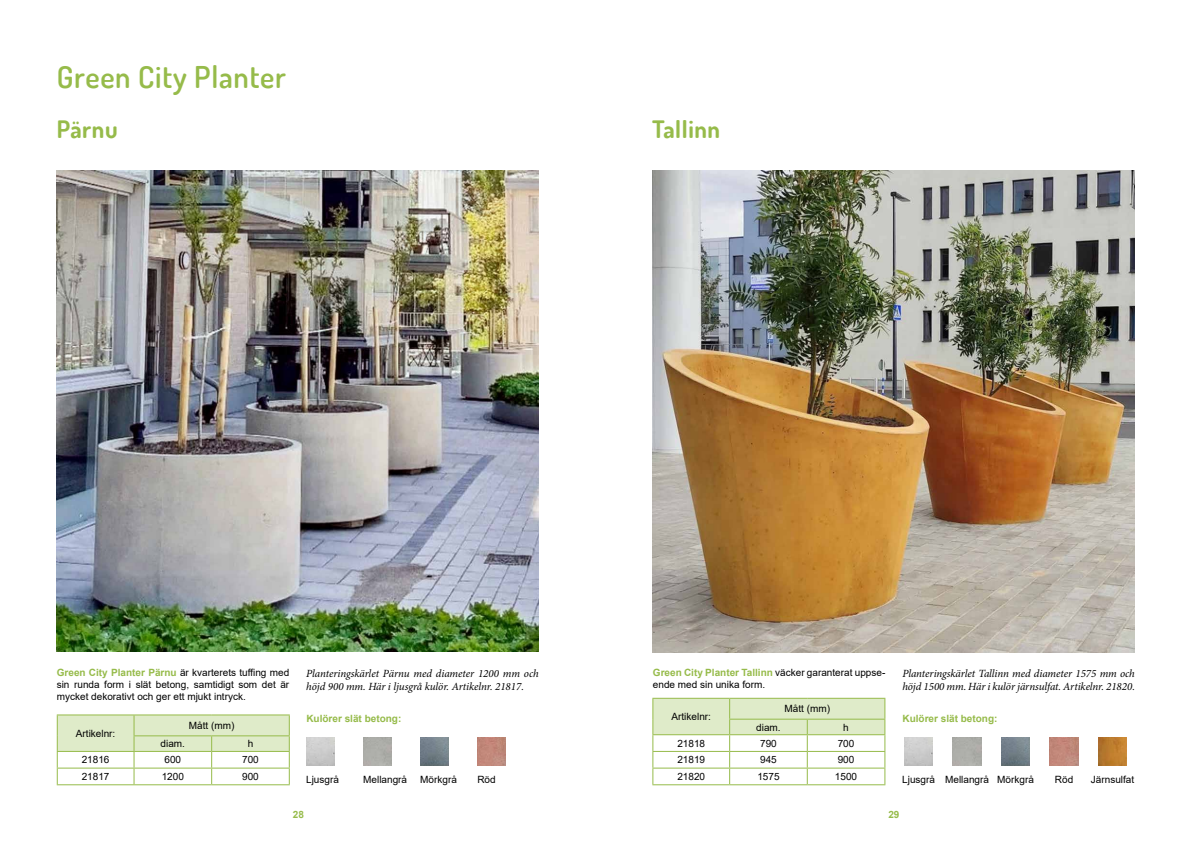
<style>
.page{position:relative;width:1191px;height:842px;background:#fff}
.page>*{position:absolute;margin:0;border:0;box-sizing:border-box;transform-origin:0 0}
.t1{font:600 30px "Dosis";letter-spacing:.025em;color:#96bb4a}
.t2{font:700 24px "Dosis";letter-spacing:.025em;color:#96bb4a}
.t3{font:italic 11px/13.2px "Minion Pro";letter-spacing:-.005em;color:#000}
.t4{font:10px/12px "Arial";color:#000;text-align:justify}
.t5{font:700 10px "Arial";color:#96bb4a}
.s1{font-weight:700;color:#96bb4a}
</style>
<div class="page">
<img style="left:57px;top:170px;width:482px;height:481px">
<hr style="left:57px;top:714px;width:77px;height:1px;background:#96bb4a">
<svg style="left:57px;top:715px;width:233px;height:69px"></svg>
<hr style="left:134px;top:714px;width:78px;height:1px;background:#96bb4a">
<hr style="left:212px;top:714px;width:78px;height:1px;background:#96bb4a">
<hr style="left:57px;top:751px;width:77px;height:1px;background:#96bb4a">
<hr style="left:134px;top:751px;width:78px;height:1px;background:#96bb4a">
<hr style="left:212px;top:751px;width:78px;height:1px;background:#96bb4a">
<hr style="left:57px;top:768px;width:77px;height:1px;background:#96bb4a">
<hr style="left:134px;top:768px;width:78px;height:1px;background:#96bb4a">
<hr style="left:212px;top:768px;width:78px;height:1px;background:#96bb4a">
<hr style="left:57px;top:784px;width:77px;height:1px;background:#96bb4a">
<hr style="left:134px;top:784px;width:78px;height:1px;background:#96bb4a">
<hr style="left:212px;top:784px;width:78px;height:1px;background:#96bb4a">
<img style="left:306px;top:737px;width:28px;height:29px">
<img style="left:420px;top:737px;width:28px;height:29px">
<img style="left:477px;top:737px;width:29px;height:29px">
<svg style="left:652px;top:698px;width:233px;height:86px"></svg>
<hr style="left:729px;top:698px;width:78px;height:1px;background:#96bb4a">
<hr style="left:807px;top:698px;width:78px;height:1px;background:#96bb4a">
<hr style="left:652px;top:734px;width:77px;height:1px;background:#96bb4a">
<hr style="left:729px;top:734px;width:78px;height:1px;background:#96bb4a">
<hr style="left:807px;top:734px;width:78px;height:1px;background:#96bb4a">
<hr style="left:652px;top:751px;width:77px;height:1px;background:#96bb4a">
<hr style="left:729px;top:751px;width:78px;height:1px;background:#96bb4a">
<hr style="left:807px;top:751px;width:78px;height:1px;background:#96bb4a">
<hr style="left:652px;top:768px;width:77px;height:1px;background:#96bb4a">
<hr style="left:729px;top:768px;width:78px;height:1px;background:#96bb4a">
<hr style="left:807px;top:768px;width:78px;height:1px;background:#96bb4a">
<hr style="left:652px;top:784px;width:77px;height:1px;background:#96bb4a">
<hr style="left:729px;top:784px;width:78px;height:1px;background:#96bb4a">
<hr style="left:807px;top:784px;width:78px;height:1px;background:#96bb4a">
<img style="left:904px;top:737px;width:28px;height:29px">
<img style="left:1001px;top:737px;width:28px;height:29px">
<img style="left:1050px;top:737px;width:28px;height:29px">
<img style="left:1098px;top:737px;width:28px;height:29px">
<img style="left:652px;top:170px;width:482px;height:482px">
<h1 class="t1" style="left:57px;top:57px;width:231px">Green City Planter</h1>
<h2 class="t2" style="left:57px;top:114px;width:62px">Pärnu</h2>
<h2 class="t2" style="left:652px;top:114px;width:69px">Tallinn</h2>
<p class="t4" style="left:57px;top:667px;width:234px"><span class="s1">Green City Planter Pärnu</span> är kvarterets tuffing med sin runda form i slät betong, samtidigt som det är mycket dekorativt och ger ett mjukt intryck.</p>
<p class="t4" style="left:76px;top:727px;width:41px">Artikelnr:</p>
<p class="t4" style="left:189px;top:719px;width:47px">Mått (mm)</p>
<p class="t3" style="left:306px;top:667px;width:234px">Planteringskärlet Pärnu med diameter 1200 mm och höjd 900 mm. Här i ljusgrå kulör. Artikelnr. 21817.</p>
<p class="t5" style="left:306px;top:711px;width:97px">Kulörer slät betong:</p>
<p class="t4" style="left:653px;top:667px;width:234px"><span class="s1">Green City Planter Tallinn</span> väcker garanterat uppse&shy;ende med sin unika form.</p>
<p class="t4" style="left:671px;top:710px;width:41px">Artikelnr:</p>
<p class="t4" style="left:784px;top:703px;width:47px">Mått (mm)</p>
<p class="t4" style="left:756px;top:721px;width:26px">diam.</p>
<p class="t4" style="left:843px;top:721px;width:7px">h</p>
<p class="t3" style="left:902px;top:667px;width:234px">Planteringskärlet Tallinn med diameter 1575 mm och höjd 1500 mm. Här i kulör järnsulfat. Artikelnr. 21820.</p>
<p class="t5" style="left:902px;top:711px;width:97px">Kulörer slät betong:</p>
<p class="t4" style="left:161px;top:738px;width:26px">diam.</p>
<p class="t4" style="left:248px;top:738px;width:7px">h</p>
<p class="t4" style="left:82px;top:754px;width:29px">21816</p>
<p class="t4" style="left:164px;top:754px;width:18px">600</p>
<p class="t4" style="left:242px;top:754px;width:18px">700</p>
<p class="t4" style="left:82px;top:770px;width:29px">21817</p>
<p class="t4" style="left:162px;top:770px;width:24px">1200</p>
<p class="t4" style="left:242px;top:770px;width:18px">900</p>
<p class="t4" style="left:306px;top:774px;width:34px">Ljusgrå</p>
<p class="t4" style="left:363px;top:774px;width:45px">Mellangrå</p>
<p class="t4" style="left:420px;top:774px;width:38px">Mörkgrå</p>
<p class="t4" style="left:477px;top:774px;width:20px">Röd</p>
<p class="t4" style="left:677px;top:737px;width:29px">21818</p>
<p class="t4" style="left:760px;top:737px;width:18px">790</p>
<p class="t4" style="left:837px;top:737px;width:18px">700</p>
<p class="t4" style="left:677px;top:754px;width:29px">21819</p>
<p class="t4" style="left:760px;top:754px;width:18px">945</p>
<p class="t4" style="left:837px;top:754px;width:18px">900</p>
<p class="t4" style="left:677px;top:770px;width:29px">21820</p>
<p class="t4" style="left:757px;top:770px;width:24px">1575</p>
<p class="t4" style="left:835px;top:770px;width:24px">1500</p>
<p class="t4" style="left:902px;top:774px;width:133px">Ljusgrå Mellangrå Mörkgrå</p>
<p class="t4" style="left:1055px;top:774px;width:20px">Röd</p>
<p class="t4" style="left:1090px;top:774px;width:45px">Järnsulfat</p>
<p class="t5" style="left:293px;top:807px;width:13px">28</p>
<p class="t5" style="left:888px;top:807px;width:13px">29</p>
</div>
